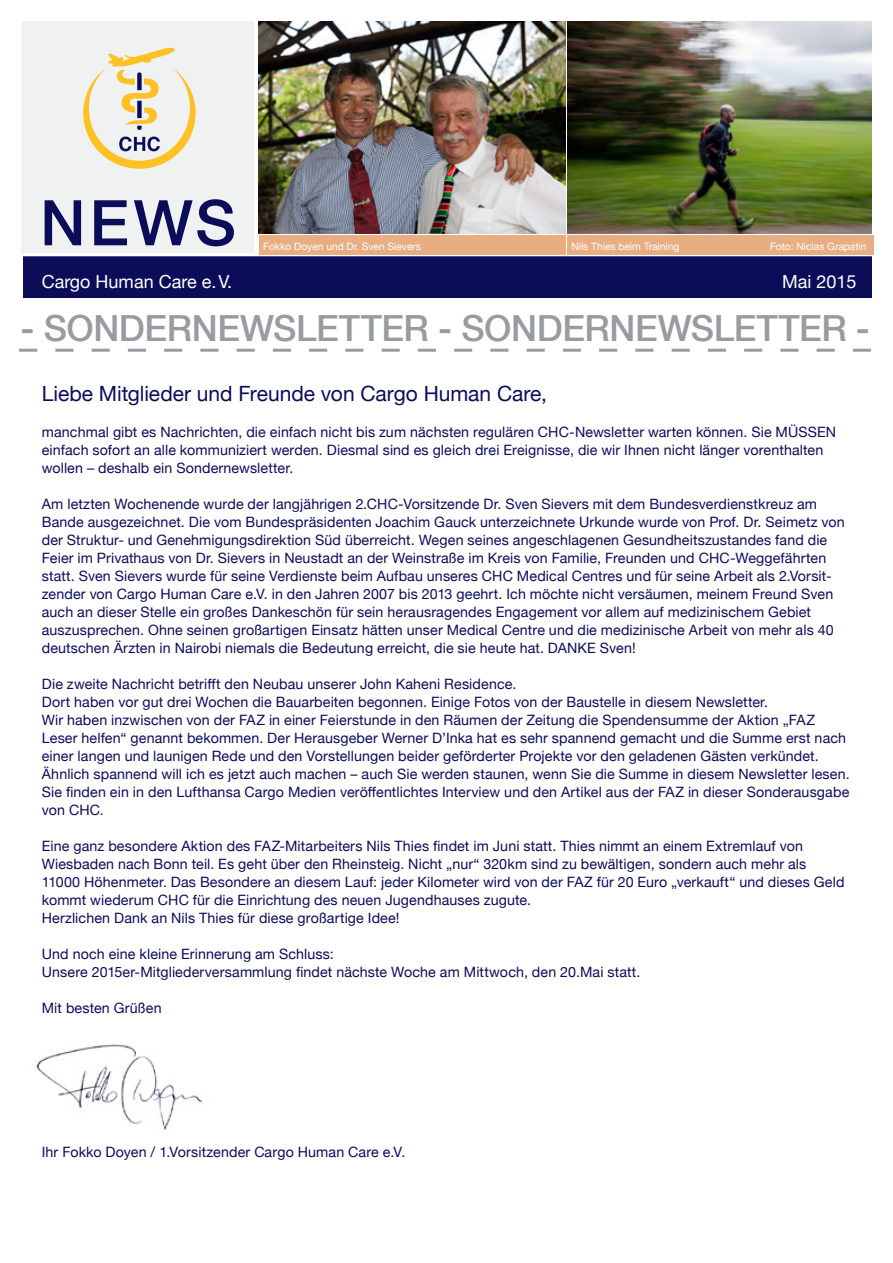
<style>
.page{position:relative;width:893px;height:1263px;background:#fff}
.page>*{position:absolute;margin:0;border:0;box-sizing:border-box;transform-origin:0 0}
.t1{font:500 63px "Helvetica Neue";color:#0b0d59}
.t2{font:500 36px "Helvetica Neue";letter-spacing:-.015em;color:#989b9f}
.t3{font:21px "Helvetica Neue";letter-spacing:-.005em;color:#0b0d59}
.t4{font:18px "Helvetica Neue";color:#fff}
.t5{font:14.25px/18px "Helvetica Neue";letter-spacing:.01em;color:#0b0d59}
.t6{font:10.2px "Helvetica Neue";color:#fff}
</style>
<div class="page">
<div style="left:21px;top:21px;width:233px;height:234px;background:#f0f1f1"></div>
<svg style="left:83px;top:48px;width:113px;height:121px"></svg>
<div style="left:23px;top:255px;width:849px;height:42px;background:#0b0d59"></div>
<hr style="left:23px;top:253px;width:850px;height:3px;background:#fff">
<div style="left:259px;top:236px;width:306px;height:19px;background:#e8ae82"></div>
<img style="left:36px;top:1045px;width:167px;height:85px">
<img style="left:567px;top:21px;width:305px;height:213px">
<img style="left:259px;top:21px;width:306px;height:213px">
<svg style="left:19px;top:349px;width:852px;height:3px"></svg>
<div style="left:567px;top:236px;width:306px;height:19px;background:#e8ae82"></div>
<h1 class="t1" style="left:40px;top:172px;width:197px">NEWS</h1>
<p class="t4" style="left:42px;top:267px;width:192px">Cargo Human Care e.V.</p>
<p class="t4" style="left:782px;top:267px;width:76px">Mai 2015</p>
<p class="t6" style="left:263px;top:238px;width:159px">Fokko Doyen und Dr. Sven Sievers</p>
<p class="t6" style="left:571px;top:238px;width:109px">Nils Thies beim Training</p>
<p class="t6" style="left:770px;top:238px;width:98px">Foto: Niclas Grapatin</p>
<h2 class="t2" style="left:20px;top:299px;width:851px">- SONDERNEWSLETTER - SONDERNEWSLETTER -</h2>
<h3 class="t3" style="left:42px;top:376px;width:507px">Liebe Mitglieder und Freunde von Cargo Human Care,</h3>
<p class="t5" style="left:42px;top:422px;width:796px">manchmal gibt es Nachrichten, die einfach nicht bis zum nächsten regulären CHC-Newsletter warten können. Sie MÜSSEN einfach sofort an alle kommuniziert werden. Diesmal sind es gleich drei Ereignisse, die wir Ihnen nicht länger vorenthalten wollen – deshalb ein Sondernewsletter.</p>
<p class="t5" style="left:42px;top:494px;width:804px">Am letzten Wochenende wurde der langjährigen 2.CHC-Vorsitzende Dr. Sven Sievers mit dem Bundesverdienstkreuz am Bande ausgezeichnet. Die vom Bundespräsidenten Joachim Gauck unterzeichnete Urkunde wurde von Prof. Dr. Seimetz von der Struktur- und Genehmigungsdirektion Süd überreicht. Wegen seines angeschlagenen Gesundheitszustandes fand die Feier im Privathaus von Dr. Sievers in Neustadt an der Weinstraße im Kreis von Familie, Freunden und CHC-Weggefährten statt. Sven Sievers wurde für seine Verdienste beim Aufbau unseres CHC Medical Centres und für seine Arbeit als 2.Vorsit&shy;zender von Cargo Human Care e.V. in den Jahren 2007 bis 2013 geehrt. Ich möchte nicht versäumen, meinem Freund Sven auch an dieser Stelle ein großes Dankeschön für sein herausragendes Engagement vor allem auf medizinischem Gebiet auszusprechen. Ohne seinen großartigen Einsatz hätten unser Medical Centre und die medizinische Arbeit von mehr als 40 deutschen Ärzten in Nairobi niemals die Bedeutung erreicht, die sie heute hat. DANKE Sven!</p>
<p class="t5" style="left:42px;top:674px;width:809px">Die zweite Nachricht betrifft den Neubau unserer John Kaheni Residence.<br>Dort haben vor gut drei Wochen die Bauarbeiten begonnen. Einige Fotos von der Baustelle in diesem Newsletter.<br>Wir haben inzwischen von der FAZ in einer Feierstunde in den Räumen der Zeitung die Spendensumme der Aktion „FAZ Leser helfen“ genannt bekommen. Der Herausgeber Werner D’Inka hat es sehr spannend gemacht und die Summe erst nach einer langen und launigen Rede und den Vorstellungen beider geförderter Projekte vor den geladenen Gästen verkündet.<br>Ähnlich spannend will ich es jetzt auch machen – auch Sie werden staunen, wenn Sie die Summe in diesem Newsletter lesen.<br>Sie finden ein in den Lufthansa Cargo Medien veröffentlichtes Interview und den Artikel aus der FAZ in dieser Sonderausgabe von CHC.</p>
<p class="t5" style="left:42px;top:836px;width:804px">Eine ganz besondere Aktion des FAZ-Mitarbeiters Nils Thies findet im Juni statt. Thies nimmt an einem Extremlauf von Wiesbaden nach Bonn teil. Es geht über den Rheinsteig. Nicht „nur“ 320km sind zu bewältigen, sondern auch mehr als 11000 Höhenmeter. Das Besondere an diesem Lauf: jeder Kilometer wird von der FAZ für 20 Euro „verkauft“ und dieses Geld kommt wiederum CHC für die Einrichtung des neuen Jugendhauses zugute.<br>Herzlichen Dank an Nils Thies für diese großartige Idee!</p>
<p class="t5" style="left:42px;top:944px;width:600px">Und noch eine kleine Erinnerung am Schluss:<br>Unsere 2015er-Mitgliederversammlung findet nächste Woche am Mittwoch, den 20.Mai statt.</p>
<p class="t5" style="left:42px;top:998px;width:121px">Mit besten Grüßen</p>
<p class="t5" style="left:42px;top:1142px;width:365px">Ihr Fokko Doyen / 1.Vorsitzender Cargo Human Care e.V.</p>
</div>
